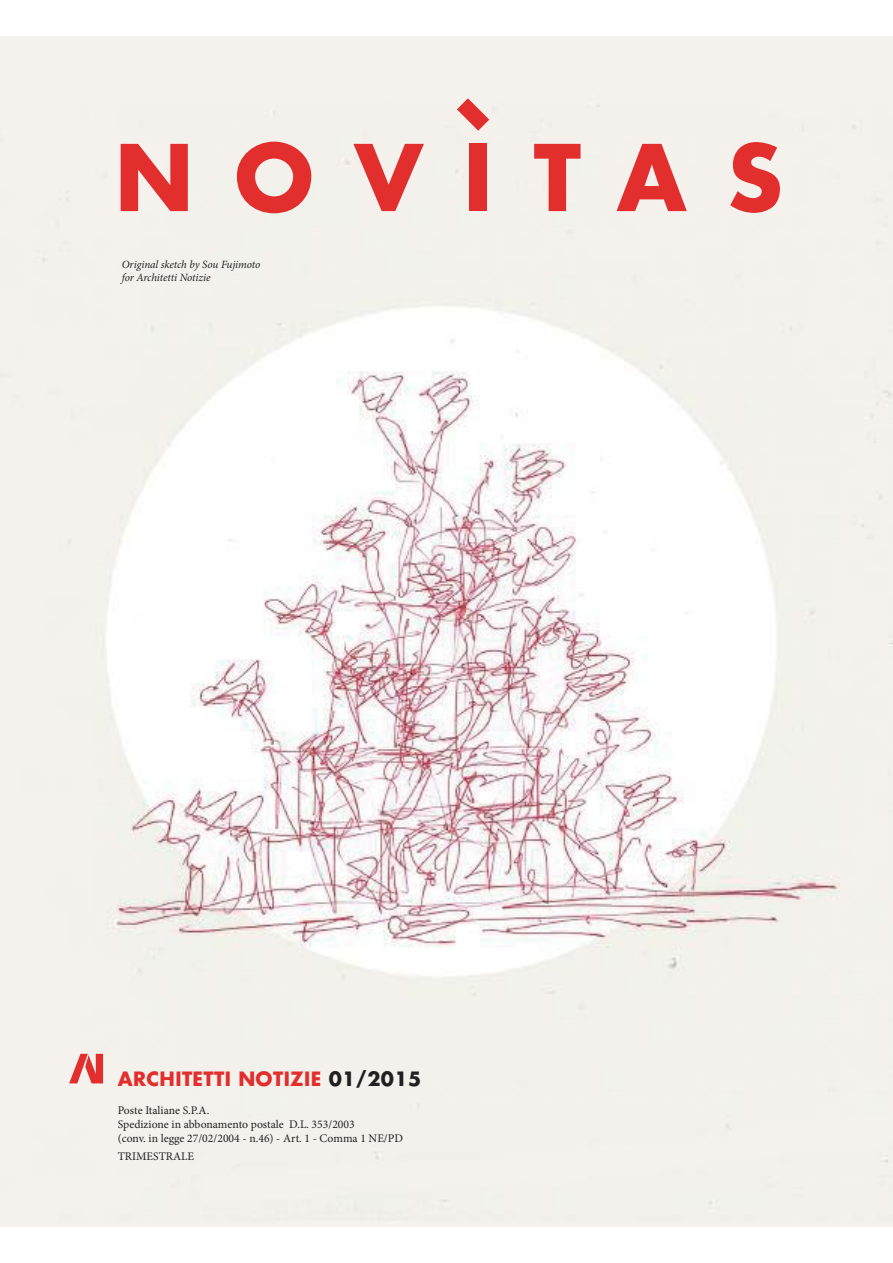
<style>
.page{position:relative;width:893px;height:1263px;background:#fff}
.page>*{position:absolute;margin:0;border:0;box-sizing:border-box;transform-origin:0 0}
.t1{font:700 89.25px "Futura Std";letter-spacing:.46em;color:#e22e2c}
.t2{font:700 19.2px "Futura";letter-spacing:.02em;color:#e22e2c}
.t3{font:11.7px/14.1px "Minion Pro";color:#231f20}
.t4{font:italic 11.1px/13.4px "Minion Pro";letter-spacing:-.01em;color:#231f20}
.s1{color:#231f20}
</style>
<div class="page">
<img style="left:0;top:36px;width:893px;height:1190px">
<svg style="left:457px;top:98px;width:32px;height:33px"></svg>
<svg style="left:69px;top:1054px;width:34px;height:29px"></svg>
<h1 class="t1" style="left:115px;top:128px;width:669px">NOVITAS</h1>
<p class="t4" style="left:122px;top:257px;width:140px">Original sketch by Sou Fujimoto for Architetti Notizie</p>
<h2 class="t2" style="left:118px;top:1070px;width:305px">ARCHITETTI NOTIZIE <span class="s1">01/2015</span></h2>
<p class="t3" style="left:118px;top:1104px;width:287px">Poste Italiane S.P.A.<br>Spedizione in abbonamento postale D.L. 353/2003<br>(conv. in legge 27/02/2004 - n.46) - Art. 1 - Comma 1 NE/PD</p>
<p class="t3" style="left:118px;top:1150px;width:78px">TRIMESTRALE</p>
</div>
